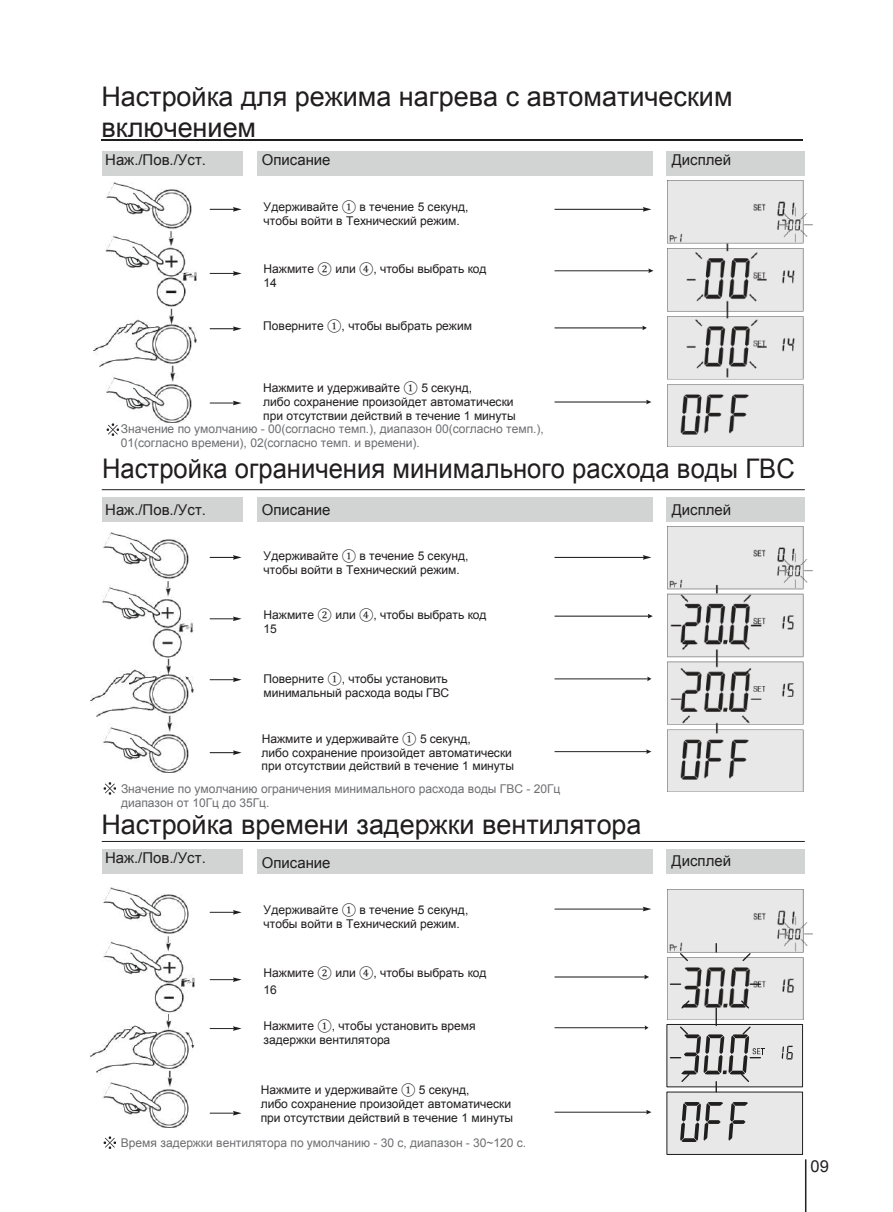
<style>
.page{position:relative;width:893px;height:1212px;background:#fff}
.page>*{position:absolute;margin:0;border:0;box-sizing:border-box;transform-origin:0 0}
.t1{font:27px/30.9px "Arial";color:#201d1e}
.t2{font:27px "Arial";color:#201d1e;scale:.95 1}
.t3{font:16.5px "Arial";color:#231f20}
.t4{font:15px "Arial";color:#201d1e}
.t5{font:12px/13.8px "Arial";letter-spacing:-.005em;color:#201d1e}
.t6{font:12px/13.8px "Arial";letter-spacing:-.005em;color:#6d6e71}
.s1{font-family:"Cambria Math"}
</style>
<div class="page">
<div style="left:667px;top:1092px;width:135px;height:62px;background:#e8e8e9"></div>
<svg style="left:680px;top:1102px;width:68px;height:40px"></svg>
<img style="left:667px;top:889px;width:145px;height:130px">
<svg style="left:715px;top:943px;width:2px;height:9px"></svg>
<svg style="left:670px;top:983px;width:11px;height:2px"></svg>
<div style="left:667px;top:1024px;width:135px;height:63px;background:#e8e8e9"></div>
<div style="left:667px;top:1024px;width:136px;height:63px;border:1px solid #211e1e"></div>
<svg style="left:782px;top:1046px;width:11px;height:13px"></svg>
<svg style="left:750px;top:983px;width:10px;height:2px"></svg>
<svg style="left:679px;top:952px;width:10px;height:10px"></svg>
<svg style="left:741px;top:952px;width:11px;height:10px"></svg>
<svg style="left:670px;top:999px;width:95px;height:93px"></svg>
<svg style="left:107px;top:423px;width:12px;height:13px"></svg>
<img style="left:93px;top:183px;width:104px;height:240px">
<svg style="left:104px;top:1136px;width:12px;height:13px"></svg>
<div style="left:103px;top:152px;width:140px;height:24px;background:#d2d3d3"></div>
<div style="left:257px;top:152px;width:395px;height:24px;background:#d2d3d3"></div>
<div style="left:666px;top:152px;width:139px;height:24px;background:#d2d3d3"></div>
<img style="left:667px;top:181px;width:145px;height:265px">
<hr style="left:102px;top:489px;width:702px;height:1px;background:#201d1e">
<div style="left:103px;top:498px;width:140px;height:24px;background:#d2d3d3"></div>
<div style="left:257px;top:498px;width:395px;height:24px;background:#d2d3d3"></div>
<div style="left:666px;top:498px;width:139px;height:24px;background:#d2d3d3"></div>
<img style="left:667px;top:526px;width:145px;height:266px">
<hr style="left:102px;top:841px;width:702px;height:1px;background:#201d1e">
<div style="left:103px;top:849px;width:140px;height:24px;background:#d2d3d3"></div>
<div style="left:257px;top:849px;width:395px;height:25px;background:#d2d3d3"></div>
<div style="left:666px;top:849px;width:139px;height:24px;background:#d2d3d3"></div>
<svg style="left:554px;top:207px;width:97px;height:5px"></svg>
<svg style="left:554px;top:268px;width:99px;height:5px"></svg>
<svg style="left:554px;top:400px;width:97px;height:4px"></svg>
<svg style="left:554px;top:326px;width:93px;height:4px"></svg>
<svg style="left:210px;top:271px;width:32px;height:5px"></svg>
<svg style="left:210px;top:207px;width:32px;height:5px"></svg>
<svg style="left:210px;top:326px;width:32px;height:5px"></svg>
<svg style="left:210px;top:401px;width:32px;height:4px"></svg>
<svg style="left:554px;top:555px;width:97px;height:5px"></svg>
<svg style="left:554px;top:614px;width:99px;height:4px"></svg>
<svg style="left:554px;top:749px;width:97px;height:5px"></svg>
<svg style="left:554px;top:676px;width:97px;height:5px"></svg>
<svg style="left:210px;top:616px;width:32px;height:5px"></svg>
<svg style="left:210px;top:555px;width:32px;height:5px"></svg>
<svg style="left:210px;top:677px;width:32px;height:5px"></svg>
<svg style="left:210px;top:750px;width:32px;height:5px"></svg>
<svg style="left:554px;top:907px;width:97px;height:4px"></svg>
<svg style="left:554px;top:975px;width:95px;height:4px"></svg>
<svg style="left:554px;top:1110px;width:97px;height:4px"></svg>
<svg style="left:554px;top:1025px;width:94px;height:5px"></svg>
<svg style="left:210px;top:977px;width:32px;height:5px"></svg>
<svg style="left:210px;top:910px;width:32px;height:5px"></svg>
<svg style="left:210px;top:1026px;width:32px;height:5px"></svg>
<svg style="left:210px;top:1111px;width:32px;height:4px"></svg>
<img style="left:91px;top:887px;width:104px;height:240px">
<svg style="left:104px;top:782px;width:12px;height:13px"></svg>
<img style="left:90px;top:532px;width:104px;height:240px">
<hr style="left:101px;top:139px;width:702px;height:2px;background:#201d1e">
<hr style="left:805px;top:1159px;width:1px;height:53px;background:#231f20">
<h1 class="t1" style="left:101px;top:81px;width:633px">Настройка для режима нагрева с автоматическим включением</h1>
<p class="t4" style="left:105px;top:149px;width:102px">Наж./Пов./Уст.</p>
<p class="t4" style="left:262px;top:149px;width:70px">Описание</p>
<p class="t4" style="left:672px;top:149px;width:61px">Дисплей</p>
<p class="t5" style="left:264px;top:200px;width:206px">Удерживайте <span class="s1">①</span> в течение 5 секунд, чтобы войти в Технический режим.</p>
<p class="t5" style="left:264px;top:262px;width:224px">Нажмите <span class="s1">②</span> или <span class="s1">④</span>, чтобы выбрать код<br>14</p>
<p class="t5" style="left:263px;top:319px;width:210px">Поверните <span class="s1">①</span>, чтобы выбрать режим</p>
<p class="t5" style="left:263px;top:381px;width:254px">Нажмите и удерживайте <span class="s1">①</span> 5 секунд,<br>либо сохранение произойдет автоматически при отсутствии действий в течение 1 минуты</p>
<p class="t6" style="left:121px;top:422px;width:424px">Значение по умолчанию - 00(согласно темп.), диапазон 00(согласно темп.),<br>01(согласно времени), 02(согласно темп. и времени).</p>
<h1 class="t2" style="left:102px;top:450px;width:731px">Настройка ограничения минимального расхода воды ГВС</h1>
<p class="t4" style="left:105px;top:499px;width:102px">Наж./Пов./Уст.</p>
<p class="t4" style="left:262px;top:499px;width:70px">Описание</p>
<p class="t4" style="left:672px;top:499px;width:61px">Дисплей</p>
<p class="t5" style="left:264px;top:549px;width:206px">Удерживайте <span class="s1">①</span> в течение 5 секунд, чтобы войти в Технический режим.</p>
<p class="t5" style="left:264px;top:608px;width:224px">Нажмите <span class="s1">②</span> или <span class="s1">④</span>, чтобы выбрать код<br>15</p>
<p class="t5" style="left:263px;top:672px;width:187px">Поверните <span class="s1">①</span>, чтобы установить минимальный расхода воды ГВС</p>
<p class="t5" style="left:262px;top:732px;width:254px">Нажмите и удерживайте <span class="s1">①</span> 5 секунд,<br>либо сохранение произойдет автоматически при отсутствии действий в течение 1 минуты</p>
<p class="t6" style="left:121px;top:781px;width:441px">Значение по умолчанию ограничения минимального расхода воды ГВС - 20Гц диапазон от 10Гц до 35Гц.</p>
<h1 class="t1" style="left:101px;top:809px;width:542px">Настройка времени задержки вентилятора</h1>
<p class="t4" style="left:105px;top:848px;width:102px">Наж./Пов./Уст.</p>
<p class="t4" style="left:262px;top:852px;width:70px">Описание</p>
<p class="t5" style="left:264px;top:903px;width:206px">Удерживайте <span class="s1">①</span> в течение 5 секунд, чтобы войти в Технический режим.</p>
<p class="t5" style="left:264px;top:964px;width:224px;line-height:17.1px">Нажмите <span class="s1">②</span> или <span class="s1">④</span>, чтобы выбрать код<br>16</p>
<p class="t4" style="left:672px;top:851px;width:61px">Дисплей</p>
<p class="t5" style="left:263px;top:1019px;width:214px">Нажмите <span class="s1">①</span>, чтобы установить время задержки вентилятора</p>
<p class="t5" style="left:261px;top:1083px;width:254px">Нажмите и удерживайте <span class="s1">①</span> 5 секунд,<br>либо сохранение произойдет автоматически при отсутствии действий в течение 1 минуты</p>
<p class="t6" style="left:121px;top:1136px;width:407px">Время задержки вентилятора по умолчанию - 30 с, диапазон - 30~120 с.</p>
<h2 class="t3" style="left:810px;top:1155px;width:20px">09</h2>
</div>
